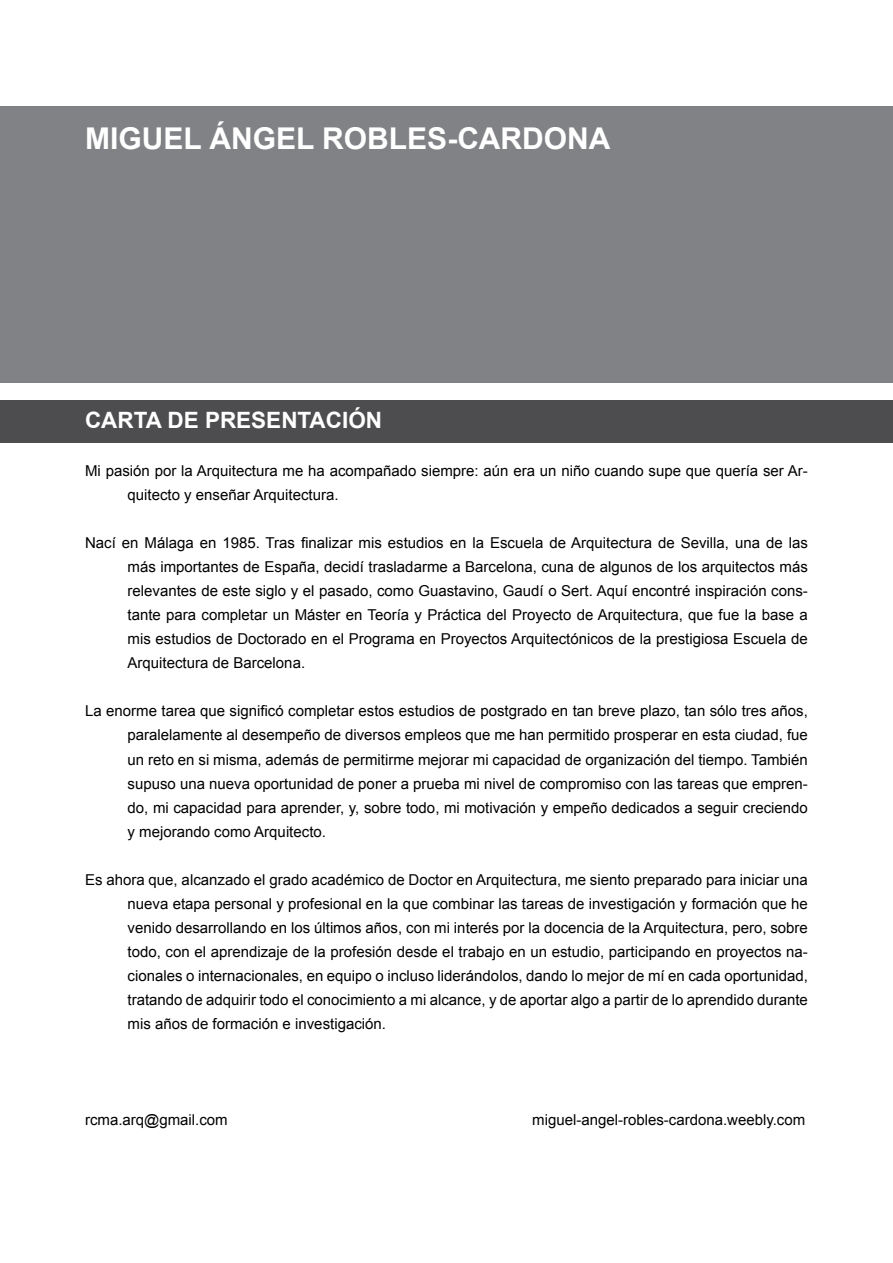
<style>
.page{position:relative;width:893px;height:1263px;background:#fff}
.page>*{position:absolute;margin:0;border:0;box-sizing:border-box;transform-origin:0 0}
.t1{font:700 30px "Arial";color:#fff}
.t2{font:700 22.5px "Arial";color:#fff}
.t3{font:15px/24px "Arial";color:#000;text-align:justify}
</style>
<div class="page">
<div style="left:0;top:400px;width:893px;height:42px;background:#4d4d4f"></div>
<div style="left:0;top:106px;width:893px;height:277px;background:#808285"></div>
<h1 class="t1" style="left:85px;top:119px;width:527px">MIGUEL ÁNGEL ROBLES-CARDONA</h1>
<h2 class="t2" style="left:85px;top:406px;width:299px">CARTA DE PRESENTACIÓN</h2>
<p class="t3" style="left:128px;top:459px;width:682px;text-indent:-43px">Mi pasión por la Arquitectura me ha acompañado siempre: aún era un niño cuando supe que quería ser Ar&shy;quitecto y enseñar Arquitectura.</p>
<p class="t3" style="left:128px;top:531px;width:682px;text-indent:-43px">Nací en Málaga en 1985. Tras finalizar mis estudios en la Escuela de Arquitectura de Sevilla, una de las más importantes de España, decidí trasladarme a Barcelona, cuna de algunos de los arquitectos más relevantes de este siglo y el pasado, como Guastavino, Gaudí o Sert. Aquí encontré inspiración cons&shy;tante para completar un Máster en Teoría y Práctica del Proyecto de Arquitectura, que fue la base a mis estudios de Doctorado en el Programa en Proyectos Arquitectónicos de la prestigiosa Escuela de Arquitectura de Barcelona.</p>
<p class="t3" style="left:128px;top:699px;width:682px;text-indent:-43px">La enorme tarea que significó completar estos estudios de postgrado en tan breve plazo, tan sólo tres años, paralelamente al desempeño de diversos empleos que me han permitido prosperar en esta ciudad, fue un reto en si misma, además de permitirme mejorar mi capacidad de organización del tiempo. También supuso una nueva oportunidad de poner a prueba mi nivel de compromiso con las tareas que empren&shy;do, mi capacidad para aprender, y, sobre todo, mi motivación y empeño dedicados a seguir creciendo y mejorando como Arquitecto.</p>
<p class="t3" style="left:128px;top:867px;width:682px;text-indent:-43px">Es ahora que, alcanzado el grado académico de Doctor en Arquitectura, me siento preparado para iniciar una nueva etapa personal y profesional en la que combinar las tareas de investigación y formación que he venido desarrollando en los últimos años, con mi interés por la docencia de la Arquitectura, pero, sobre todo, con el aprendizaje de la profesión desde el trabajo en un estudio, participando en proyectos na&shy;cionales o internacionales, en equipo o incluso liderándolos, dando lo mejor de mí en cada oportunidad, tratando de adquirir todo el conocimiento a mi alcance, y de aportar algo a partir de lo aprendido durante mis años de formación e investigación.</p>
<p class="t3" style="left:85px;top:1107px;width:144px">rcma.arq@gmail.com</p>
<p class="t3" style="left:532px;top:1107px;width:275px">miguel-angel-robles-cardona.weebly.com</p>
</div>
